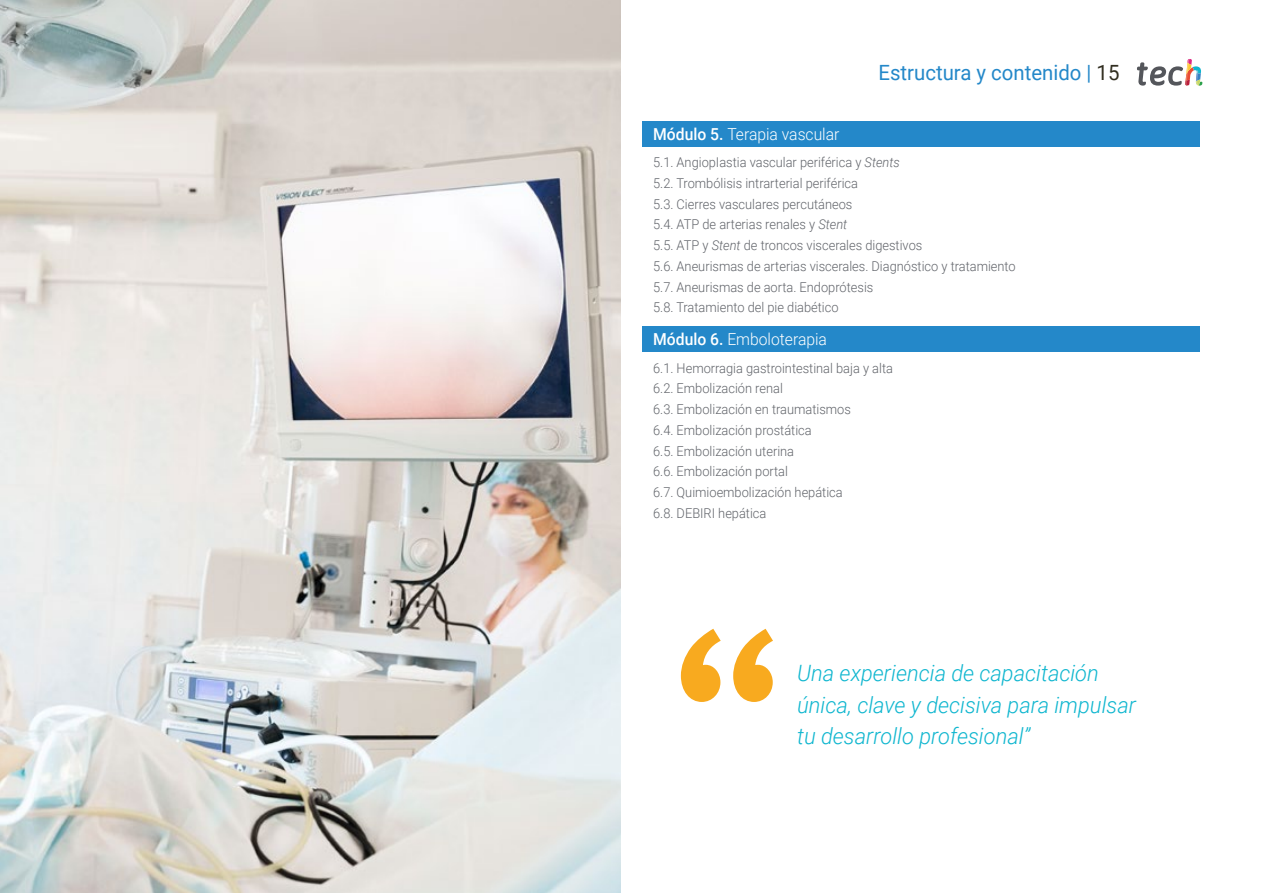
<style>
.page{position:relative;width:1263px;height:893px;background:#fff}
.page>*{position:absolute;margin:0;border:0;box-sizing:border-box;transform-origin:0 0}
.t1{font:italic 300 22.5px/31.5px "Roboto";color:#0fb6cf}
.t2{font:21px "Roboto";color:#2488c9}
.t3{font:300 16.5px "Roboto";color:#fff;scale:.95 1}
.t4{font:300 13.5px/20.7px "Roboto";color:#61646a;scale:.95 1}
.s1{color:#312e20}
.s2{font-weight:500}
.s3{font-style:italic}
</style>
<div class="page">
<img style="left:0;top:0;width:621px;height:893px">
<div style="left:642px;top:121px;width:557px;height:25px;background:#2488c9"></div>
<div style="left:642px;top:327px;width:557px;height:25px;background:#2488c9"></div>
<svg style="left:1137px;top:59px;width:65px;height:27px"></svg>
<svg style="left:681px;top:629px;width:92px;height:73px"></svg>
<h2 class="t2" style="left:878px;top:57px;width:242px">Estructura y contenido | <span class="s1">15</span></h2>
<p class="t3" style="left:653px;top:123px;width:198px"><span class="s2">Módulo 5.</span> Terapia vascular</p>
<p class="t4" style="left:653px;top:151px;width:383px">5.1. AngiopIastia vascular periférica y <span class="s3">Stents<br></span>5.2. Trombólisis intrarterial periférica<br>5.3. Cierres vasculares percutáneos<br>5.4. ATP de arterias renales y <span class="s3">Stent<br></span>5.5. ATP y <span class="s3">Stent</span> de troncos viscerales digestivos<br>5.6. Aneurismas de arterias viscerales. Diagnóstico y tratamiento 5.7. Aneurismas de aorta. Endoprótesis<br>5.8. Tratamiento del pie diabético</p>
<p class="t3" style="left:653px;top:328px;width:184px"><span class="s2">Módulo 6.</span> Emboloterapia</p>
<p class="t4" style="left:653px;top:357px;width:254px">6.1. Hemorragia gastrointestinal baja y alta<br>6.2. Embolización renal<br>6.3. Embolización en traumatismos<br>6.4. Embolización prostática<br>6.5. Embolización uterina<br>6.6. Embolización portal<br>6.7. Quimioembolización hepática<br>6.8. DEBIRI hepática</p>
<h1 class="t1" style="left:797px;top:657px;width:340px">Una experiencia de capacitación única, clave y decisiva para impulsar tu desarrollo profesional”</h1>
</div>
